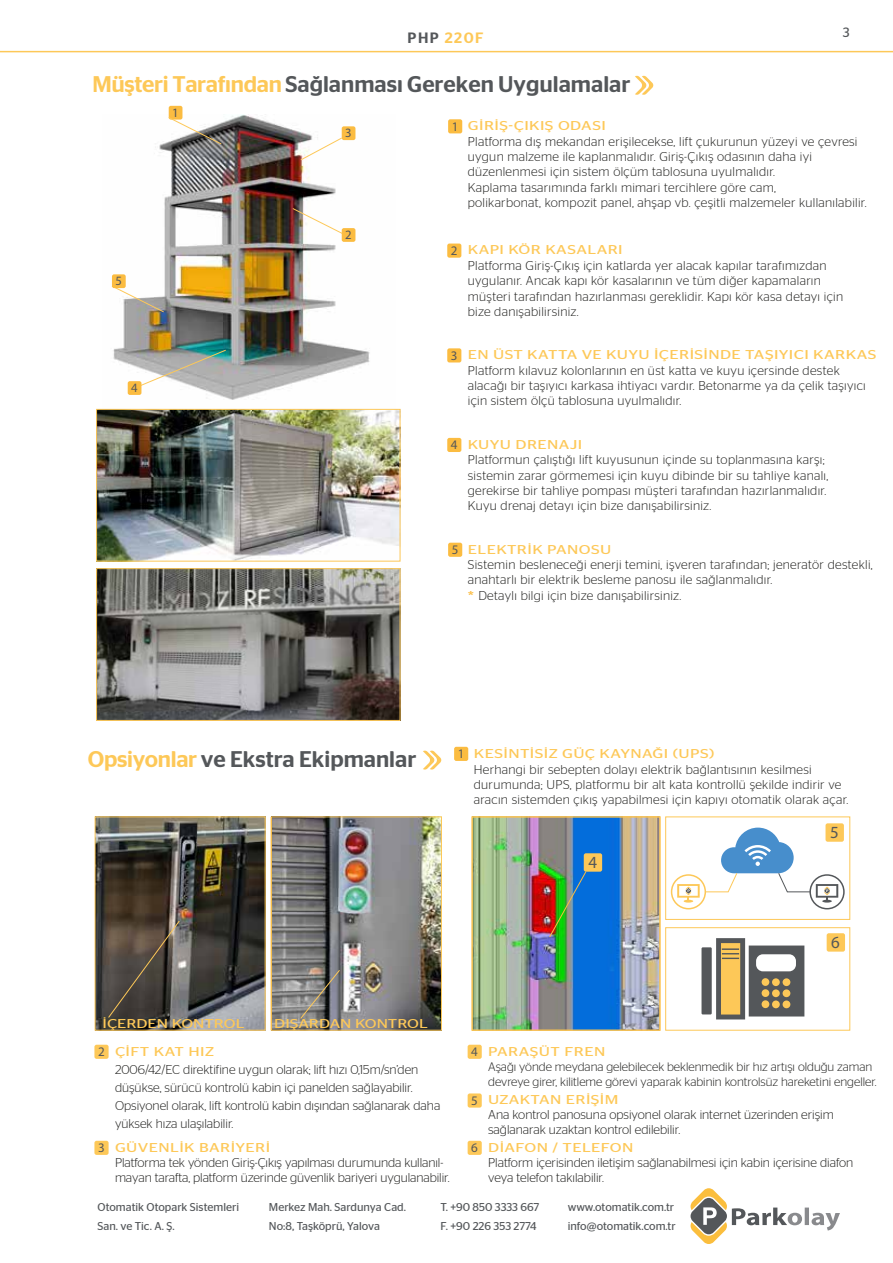
<style>
.page{position:relative;width:893px;height:1263px;background:#fff}
.page>*{position:absolute;margin:0;border:0;box-sizing:border-box;transform-origin:0 0}
.t1{font:500 22.65px "Stag Sans";color:#54575a}
.t2{font:17.1px "Myriad Pro";color:#54575a}
.t3{font:500 15px "Stag Sans";letter-spacing:.1em;color:#fdc858}
.t4{font:13.5px "Stag Sans";color:#54575a}
.t5{font:13.05px "Myriad Pro";color:#54575a}
.t6{font:300 12.75px/15.5px "Stag Sans";letter-spacing:.025em;color:#1d1d1b}
.t7{font:300 12.75px/18px "Stag Sans";color:#1d1d1b}
.t8{font:12.75px "Stag Sans";letter-spacing:.025em;color:#fdc858;scale:1.29 1}
.t9{font:300 12.75px/15px "Stag Sans";letter-spacing:-.005em;color:#1d1d1b}
.t10{font:12.75px "Stag Sans";color:#fdc858;scale:1.29 1}
.t11{font:12.75px "Myriad Pro";color:#54575a}
.t12{font:300 12.3px/15px "Stag Sans";color:#1d1d1b}
.t13{font:11.4px "Stag Sans";color:#54575a}
.s1{color:#54575a}
.s2{color:#fdc858}
.s3{font-weight:400;color:#fbbc41}
</style>
<div class="page">
<img style="left:103px;top:114px;width:293px;height:295px">
<img style="left:98px;top:411px;width:300px;height:148px">
<hr style="left:0;top:51px;width:893px;height:1px;background:#fdc858">
<div style="left:96px;top:409px;width:304px;height:152px;border:1px solid #fdc858"></div>
<img style="left:98px;top:570px;width:300px;height:149px">
<div style="left:96px;top:568px;width:304px;height:153px;border:1px solid #fdc858"></div>
<div style="left:447px;top:244px;width:14px;height:14px;background:#fbbc41;border-radius:2px"></div>
<div style="left:447px;top:348px;width:14px;height:14px;background:#fbbc41;border-radius:2px"></div>
<div style="left:447px;top:438px;width:14px;height:14px;background:#fbbc41;border-radius:2px"></div>
<div style="left:448px;top:543px;width:14px;height:14px;background:#fbbc41;border-radius:2px"></div>
<div style="left:448px;top:119px;width:14px;height:14px;background:#fbbc41;border-radius:2px"></div>
<div style="left:342px;top:126px;width:13px;height:14px;background:#fbbc41;border-radius:2px"></div>
<svg style="left:635px;top:76px;width:18px;height:19px"></svg>
<img style="left:97px;top:818px;width:167px;height:210px">
<img style="left:273px;top:818px;width:167px;height:210px">
<svg style="left:423px;top:751px;width:18px;height:18px"></svg>
<div style="left:95px;top:816px;width:171px;height:214px;border:1px solid #fdc858"></div>
<div style="left:271px;top:816px;width:171px;height:214px;border:1px solid #fdc858"></div>
<div style="left:454px;top:747px;width:14px;height:14px;background:#fbbc41;border-radius:2px"></div>
<div style="left:94px;top:1045px;width:15px;height:14px;background:#fdc858;border-radius:2px"></div>
<div style="left:468px;top:1045px;width:14px;height:14px;background:#fdc858;border-radius:2px"></div>
<div style="left:468px;top:1093px;width:14px;height:14px;background:#fdc858;border-radius:2px"></div>
<div style="left:468px;top:1141px;width:14px;height:14px;background:#fdc858;border-radius:2px"></div>
<hr style="left:271px;top:817px;width:1px;height:213px;background:#fbbc41">
<svg style="left:108px;top:920px;width:72px;height:98px;background:#564e46"></svg>
<svg style="left:300px;top:970px;width:40px;height:49px;background:#797776"></svg>
<img style="left:474px;top:818px;width:184px;height:210px">
<div style="left:472px;top:816px;width:188px;height:214px;border:1px solid #fdc858"></div>
<div style="left:584px;top:853px;width:18px;height:19px;background:#fdc858;border-radius:2px"></div>
<svg style="left:549px;top:871px;width:37px;height:66px;background:#48806e"></svg>
<div style="left:825px;top:823px;width:19px;height:19px;background:#fdc858;border-radius:2px"></div>
<div style="left:827px;top:933px;width:18px;height:19px;background:#fdc858;border-radius:2px"></div>
<svg style="left:701px;top:938px;width:103px;height:81px"></svg>
<div style="left:665px;top:816px;width:185px;height:104px;border:1px solid #fdc858"></div>
<div style="left:665px;top:927px;width:185px;height:103px;border:1px solid #fdc858"></div>
<div style="left:671px;top:874px;width:35px;height:35px;border:2px solid #fdc858;border-radius:50%"></div>
<div style="left:809px;top:874px;width:36px;height:35px;border:2px solid #54575a;border-radius:50%"></div>
<svg style="left:677px;top:828px;width:161px;height:74px"></svg>
<div style="left:94px;top:1141px;width:15px;height:14px;background:#fdc858;border-radius:2px"></div>
<svg style="left:300px;top:138px;width:42px;height:22px"></svg>
<div style="left:169px;top:106px;width:13px;height:14px;background:#fbbc41;border-radius:2px"></div>
<svg style="left:168px;top:117px;width:54px;height:27px"></svg>
<svg style="left:292px;top:208px;width:54px;height:27px"></svg>
<svg style="left:111px;top:286px;width:53px;height:26px"></svg>
<svg style="left:136px;top:350px;width:90px;height:38px"></svg>
<div style="left:128px;top:381px;width:13px;height:14px;background:#fbbc41;border-radius:2px"></div>
<div style="left:342px;top:228px;width:13px;height:14px;background:#fbbc41;border-radius:2px"></div>
<div style="left:112px;top:274px;width:14px;height:14px;background:#fbbc41;border-radius:2px"></div>
<svg style="left:691px;top:1188px;width:149px;height:56px"></svg>
<p class="t3" style="left:408px;top:29px;width:77px"><span class="s1">PHP</span> 220F</p>
<h1 class="t1" style="left:92px;top:71px;width:539px"><span class="s2">Müşteri Tarafından</span> Sağlanması Gereken Uygulamalar</h1>
<p class="t11" style="left:172px;top:105px;width:8px">1</p>
<p class="t4" style="left:843px;top:24px;width:8px">3</p>
<p class="t11" style="left:115px;top:273px;width:8px">5</p>
<p class="t11" style="left:131px;top:380px;width:8px">4</p>
<p class="t11" style="left:345px;top:125px;width:8px">3</p>
<p class="t11" style="left:345px;top:227px;width:8px">2</p>
<p class="t5" style="left:452px;top:118px;width:8px">1</p>
<p class="t8" style="left:468px;top:119px;width:108px">GİRİŞ-ÇIKIŞ ODASI</p>
<p class="t6" style="left:468px;top:133px;width:400px">Platforma dış mekandan erişilecekse, lift çukurunun yüzeyi ve çevresi uygun malzeme ile kaplanmalıdır. Giriş-Çıkış odasının daha iyi düzenlenmesi için sistem ölçüm tablosuna uyulmalıdır.<br>Kaplama tasarımında farklı mimari tercihlere göre cam,<br>polikarbonat, kompozit panel, ahşap vb. çeşitli malzemeler kullanılabilir.</p>
<p class="t5" style="left:451px;top:242px;width:8px">2</p>
<p class="t8" style="left:468px;top:243px;width:122px">KAPI KÖR KASALARI</p>
<p class="t6" style="left:468px;top:257px;width:377px">Platforma Giriş-Çıkış için katlarda yer alacak kapılar tarafımızdan uygulanır. Ancak kapı kör kasalarının ve tüm diğer kapamaların müşteri tarafından hazırlanması gereklidir. Kapı kör kasa detayı için bize danışabilirsiniz.</p>
<p class="t5" style="left:451px;top:347px;width:8px">3</p>
<p class="t8" style="left:468px;top:348px;width:318px">EN ÜST KATTA VE KUYU İÇERİSİNDE TAŞIYICI KARKAS</p>
<p class="t6" style="left:468px;top:362px;width:400px">Platform kılavuz kolonlarının en üst katta ve kuyu içersinde destek alacağı bir taşıyıcı karkasa ihtiyacı vardır. Betonarme ya da çelik taşıyıcı için sistem ölçü tablosuna uyulmalıdır.</p>
<p class="t5" style="left:451px;top:437px;width:8px">4</p>
<p class="t8" style="left:468px;top:437px;width:90px">KUYU DRENAJI</p>
<p class="t6" style="left:468px;top:452px;width:362px">Platformun çalıştığı lift kuyusunun içinde su toplanmasına karşı; sistemin zarar görmemesi için kuyu dibinde bir su tahliye kanalı, gerekirse bir tahliye pompası müşteri tarafından hazırlanmalıdır.<br>Kuyu drenaj detayı için bize danışabilirsiniz.</p>
<p class="t5" style="left:452px;top:541px;width:8px">5</p>
<p class="t8" style="left:468px;top:542px;width:113px">ELEKTRİK PANOSU</p>
<p class="t6" style="left:468px;top:557px;width:406px">Sistemin besleneceği enerji temini, işveren tarafından; jeneratör destekli, anahtarlı bir elektrik besleme panosu ile sağlanmalıdır.<br><span class="s3">*</span> Detaylı bilgi için bize danışabilirsiniz.</p>
<h1 class="t1" style="left:88px;top:746px;width:330px"><span class="s2">Opsiyonlar</span> ve Ekstra Ekipmanlar</h1>
<p class="t10" style="left:103px;top:1016px;width:112px">İÇERDEN KONTROL</p>
<p class="t10" style="left:274px;top:1016px;width:121px">DIŞARDAN KONTROL</p>
<p class="t5" style="left:458px;top:746px;width:8px">1</p>
<p class="t8" style="left:474px;top:746px;width:188px">KESİNTİSİZ GÜÇ KAYNAĞI (UPS)</p>
<p class="t6" style="left:474px;top:761px;width:376px">Herhangi bir sebepten dolayı elektrik bağlantısının kesilmesi durumunda; UPS, platformu bir alt kata kontrollü şekilde indirir ve aracın sistemden çıkış yapabilmesi için kapıyı otomatik olarak açar.</p>
<h2 class="t2" style="left:588px;top:852px;width:10px">4</h2>
<h2 class="t2" style="left:830px;top:822px;width:10px">5</h2>
<h2 class="t2" style="left:831px;top:932px;width:10px">6</h2>
<p class="t8" style="left:115px;top:1044px;width:78px">ÇİFT KAT HIZ</p>
<p class="t7" style="left:115px;top:1060px;width:327px">2006/42/EC direktifine uygun olarak; lift hızı 0,15m/sn’den düşükse, sürücü kontrolü kabin içi panelden sağlayabilir.<br>Opsiyonel olarak, lift kontrolü kabin dışından sağlanarak daha yüksek hıza ulaşılabilir.</p>
<p class="t5" style="left:98px;top:1043px;width:8px">2</p>
<p class="t8" style="left:488px;top:1044px;width:92px">PARAŞÜT FREN</p>
<p class="t12" style="left:488px;top:1059px;width:390px">Aşağı yönde meydana gelebilecek beklenmedik bir hız artışı olduğu zaman devreye girer, kilitleme görevi yaparak kabinin kontrolsüz hareketini engeller.</p>
<p class="t5" style="left:471px;top:1043px;width:8px">4</p>
<p class="t8" style="left:488px;top:1093px;width:102px">UZAKTAN ERİŞİM</p>
<p class="t7" style="left:488px;top:1107px;width:347px;line-height:15px">Ana kontrol panosuna opsiyonel olarak internet üzerinden erişim sağlanarak uzaktan kontrol edilebilir.</p>
<p class="t5" style="left:471px;top:1092px;width:8px">5</p>
<p class="t5" style="left:98px;top:1139px;width:8px">3</p>
<p class="t8" style="left:115px;top:1140px;width:122px">GÜVENLİK BARİYERİ</p>
<p class="t9" style="left:115px;top:1154px;width:336px">Platforma tek yönden Giriş-Çıkış yapılması durumunda kullanıl&shy;mayan tarafta, platform üzerinde güvenlik bariyeri uygulanabilir.</p>
<p class="t5" style="left:471px;top:1139px;width:8px">6</p>
<p class="t8" style="left:488px;top:1140px;width:114px">DİAFON / TELEFON</p>
<p class="t7" style="left:488px;top:1154px;width:367px;line-height:15px">Platform içerisinden iletişim sağlanabilmesi için kabin içerisine diafon veya telefon takılabilir.</p>
<p class="t13" style="left:98px;top:1200px;width:143px">Otomatik Otopark Sistemleri</p>
<p class="t13" style="left:269px;top:1200px;width:139px">Merkez Mah. Sardunya Cad.</p>
<p class="t13" style="left:440px;top:1200px;width:100px">T. +90 850 3333 667</p>
<p class="t13" style="left:568px;top:1200px;width:108px">www.otomatik.com.tr</p>
<p class="t13" style="left:98px;top:1219px;width:79px">San. ve Tic. A. Ş.</p>
<p class="t13" style="left:269px;top:1219px;width:113px">No:8, Taşköprü, Yalova</p>
<p class="t13" style="left:440px;top:1219px;width:98px">F. +90 226 353 2774</p>
<p class="t13" style="left:568px;top:1219px;width:109px">info@otomatik.com.tr</p>
</div>
